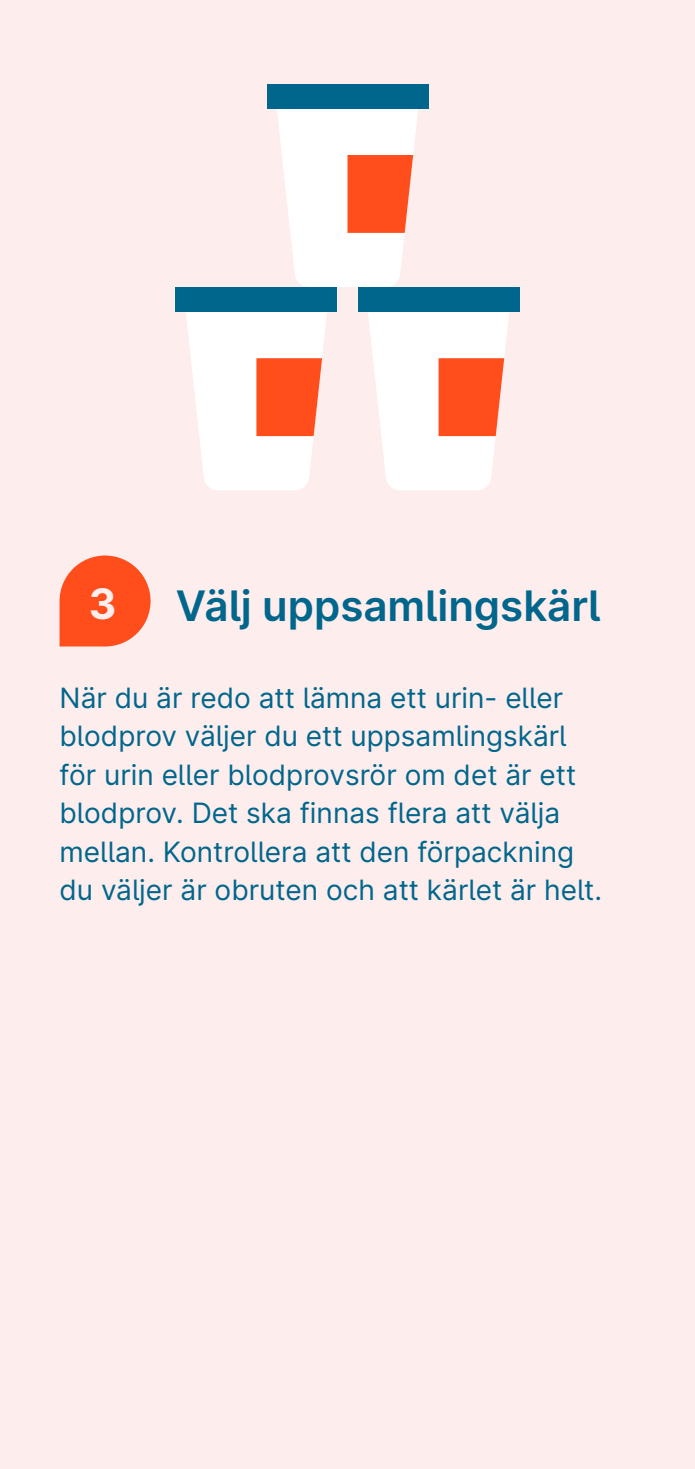
<style>
.page{position:relative;width:695px;height:1469px;background:#fff}
.page>*{position:absolute;margin:0;border:0;box-sizing:border-box;transform-origin:0 0}
.t1{font:600 42px "Inter";color:#00668b}
.t2{font:700 42px "Inter";color:#fee}
.t3{font:28px/38.5px "Inter";color:#00668b}
</style>
<div class="page">
<div style="left:0;top:0;width:694px;height:1468px;background:#fdeded"></div>
<svg style="left:60px;top:555px;width:90px;height:91px;background:#fe653b"></svg>
<div style="left:267px;top:84px;width:161px;height:25px;background:#00668b"></div>
<svg style="left:277px;top:109px;width:141px;height:178px;background:#fedad1"></svg>
<div style="left:176px;top:287px;width:161px;height:25px;background:#00668b"></div>
<svg style="left:186px;top:312px;width:141px;height:178px;background:#fedad1"></svg>
<div style="left:358px;top:287px;width:161px;height:25px;background:#00668b"></div>
<svg style="left:368px;top:312px;width:141px;height:178px;background:#fedad1"></svg>
<h1 class="t2" style="left:89px;top:573px;width:29px">3</h1>
<h1 class="t1" style="left:176px;top:575px;width:425px">Välj uppsamlingskärl</h1>
<p class="t3" style="left:60px;top:677px;width:544px">När du är redo att lämna ett urin- eller blodprov väljer du ett uppsamlingskärl för urin eller blodprovsrör om det är ett blodprov. Det ska finnas flera att välja mellan. Kontrollera att den förpackning du väljer är obruten och att kärlet är helt.</p>
</div>
